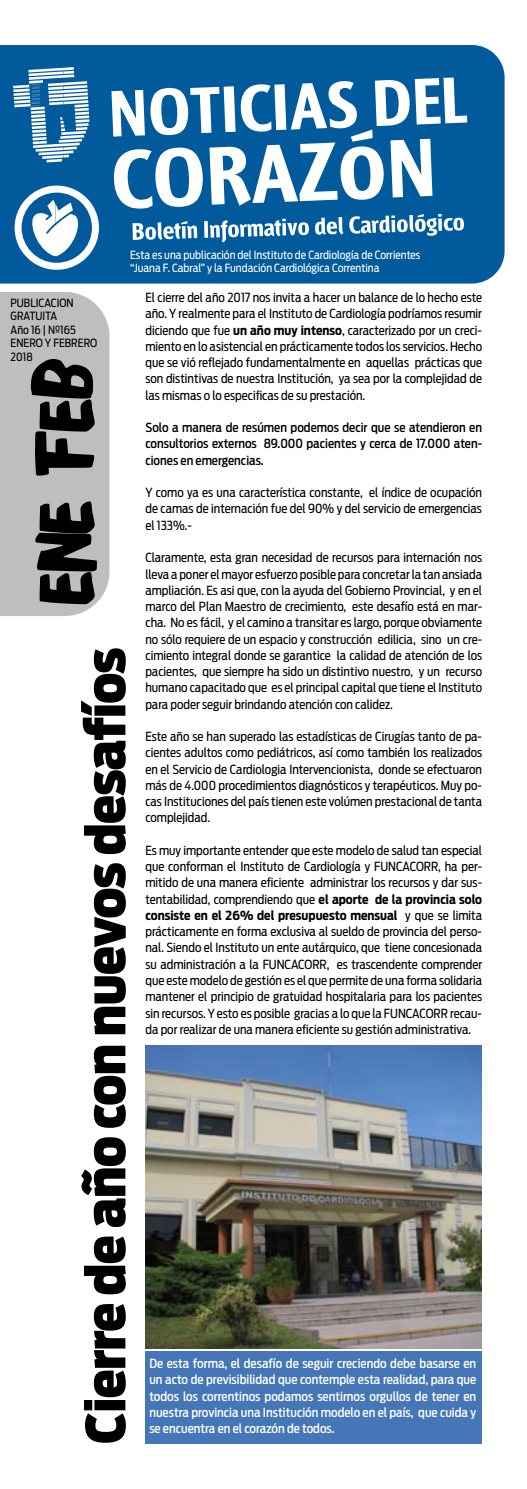
<style>
.page{position:relative;width:527px;height:1489px;background:#fff}
.page>*{position:absolute;margin:0;border:0;box-sizing:border-box;transform-origin:0 0}
.t1{font:87.5px "Fast Action";letter-spacing:-.03em;color:#000}
.t2{font:900 53.75px "Antenna Cond";letter-spacing:-.015em;color:#000}
.t3{font:12.5px/16.2px "Antenna Cond";color:#000;text-align:justify}
.t4{font:500 12.5px/16.2px "Antenna Cond";color:#fff;text-align:justify}
.t5{font:500 12.5px/16.2px "Antenna Cond";color:#000;text-align:justify}
.t6{font:11.25px/13.5px "Antenna Cond";color:#fff}
.t7{font:11.25px/13.5px "Antenna Cond";color:#000}
.s1{font-weight:700}
</style>
<div class="page">
<div style="left:145px;top:1351px;width:336px;height:92px;background:#4576b8"></div>
<div style="left:0;top:45px;width:504px;height:238px;background:#005a9c"></div>
<svg style="left:13px;top:67px;width:76px;height:95px"></svg>
<svg style="left:111px;top:77px;width:356px;height:165px"></svg>
<svg style="left:15px;top:185px;width:84px;height:85px"></svg>
<div style="left:0;top:292px;width:109px;height:324px;background:#bcbec0"></div>
<img style="left:145px;top:1045px;width:336px;height:303px">
<p class="t6" style="left:130px;top:248px;width:291px">Esta es una publicación del Instituto de Cardiología de Corrientes “Juana F. Cabral” y la Fundación Cardiológica Correntina</p>
<p class="t7" style="left:11px;top:296px;width:88px">PUBLICACION<br>GRATUITA<br>Año 16 | Nº165<br>ENERO Y FEBRERO<br>2018</p>
<h1 class="t1" style="left:29px;top:606px;width:249px;rotate:-90deg">ENE FEB</h1>
<h2 class="t2" style="left:74px;top:1443px;width:797px;rotate:-90deg">Cierre de año con nuevos desafíos</h2>
<p class="t3" style="left:145px;top:289px;width:338px">El cierre del año 2017 nos invita a hacer un balance de lo hecho este año. Y realmente para el Instituto de Cardiología podríamos resumir diciendo que fue <span class="s1">un año muy intenso</span>, caracterizado por un creci&shy;miento en lo asistencial en prácticamente todos los servicios. Hecho que se vió reflejado fundamentalmente en aquellas prácticas que son distintivas de nuestra Institución, ya sea por la complejidad de las mismas o lo especificas de su prestación.</p>
<p class="t5" style="left:145px;top:419px;width:338px">Solo a manera de resúmen podemos decir que se atendieron en consultorios externos 89.000 pacientes y cerca de 17.000 aten&shy;ciones en emergencias.</p>
<p class="t3" style="left:145px;top:484px;width:338px">Y como ya es una característica constante, el índice de ocupación de camas de internación fue del 90% y del servicio de emergencias el 133%.-</p>
<p class="t3" style="left:145px;top:549px;width:338px">Claramente, esta gran necesidad de recursos para internación nos lleva a poner el mayor esfuerzo posible para concretar la tan ansiada ampliación. Es asi que, con la ayuda del Gobierno Provincial, y en el marco del Plan Maestro de crecimiento, este desafío está en mar&shy;cha. No es fácil, y el camino a transitar es largo, porque obviamente no sólo requiere de un espacio y construcción edilicia, sino un cre&shy;cimiento integral donde se garantice la calidad de atención de los pacientes, que siempre ha sido un distintivo nuestro, y un recurso humano capacitado que es el principal capital que tiene el Instituto para poder seguir brindando atención con calidez.</p>
<p class="t3" style="left:145px;top:728px;width:338px">Este año se han superado las estadísticas de Cirugías tanto de pa&shy;cientes adultos como pediátricos, así como también los realizados en el Servicio de Cardiologia Intervencionista, donde se efectuaron más de 4.000 procedimientos diagnósticos y terapéuticos. Muy po&shy;cas Instituciones del país tienen este volúmen prestacional de tanta complejidad.</p>
<p class="t3" style="left:145px;top:842px;width:338px">Es muy importante entender que este modelo de salud tan especial que conforman el Instituto de Cardiología y FUNCACORR, ha per&shy;mitido de una manera eficiente administrar los recursos y dar sus&shy;tentabilidad, comprendiendo que <span class="s1">el aporte de la provincia solo consiste en el 26% del presupuesto mensual</span> y que se limita prácticamente en forma exclusiva al sueldo de provincia del perso&shy;nal. Siendo el Instituto un ente autárquico, que tiene concesionada su administración a la FUNCACORR, es trascendente comprender que este modelo de gestión es el que permite de una forma solidaria mantener el principio de gratuidad hospitalaria para los pacientes sin recursos. Y esto es posible gracias a lo que la FUNCACORR recau&shy;da por realizar de una manera eficiente su gestión administrativa.</p>
<p class="t4" style="left:149px;top:1355px;width:328px">De esta forma, el desafío de seguir creciendo debe basarse en un acto de previsibilidad que contemple esta realidad, para que todos los correntinos podamos sentirnos orgullos de tener en nuestra provincia una Institución modelo en el país, que cuida y se encuentra en el corazón de todos.</p>
</div>
